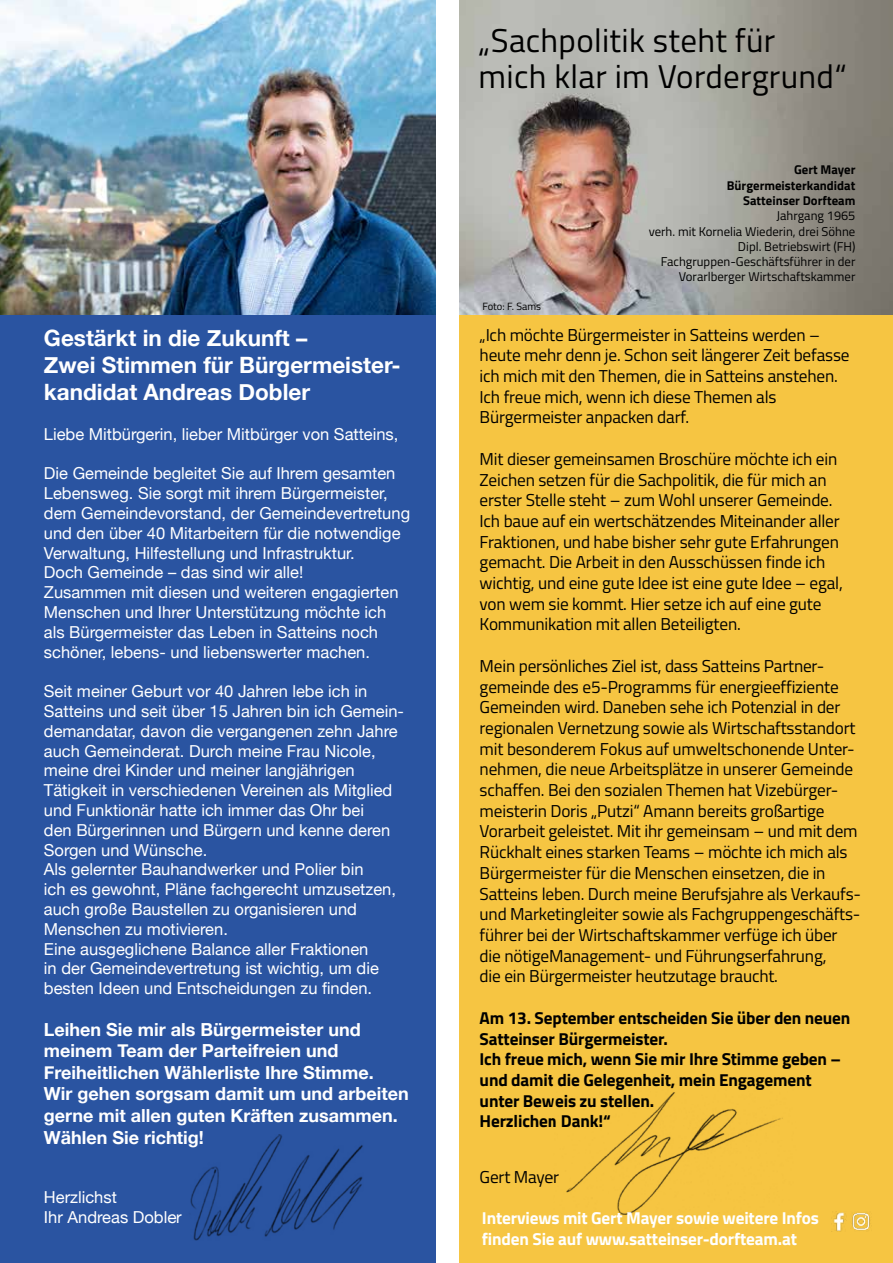
<style>
.page{position:relative;width:893px;height:1263px;background:#fff}
.page>*{position:absolute;margin:0;border:0;box-sizing:border-box;transform-origin:0 0}
.t1{font:33px/36px "Titillium Web";letter-spacing:.01em;color:#000}
.t2{font:700 22.5px/27px "Helvetica Neue";color:#fff}
.t3{font:700 18px/21.6px "Helvetica Neue";color:#fff}
.t4{font:17.25px/20.7px "Titillium Web";letter-spacing:-.01em;color:#000}
.t5{font:700 17.25px/20.7px "Titillium Web";letter-spacing:-.01em;color:#000}
.t6{font:700 17.25px/20.7px "Titillium Web";letter-spacing:-.01em;color:#fff}
.t7{font:16.5px/19.8px "Helvetica Neue";color:#fff}
.t8{font:12.75px/15.3px "Titillium Web";color:#000;text-align:right}
.t9{font:700 12.75px/15.3px "Titillium Web";color:#000;text-align:right}
.t10{font:10.5px "Titillium Web";color:#000}
</style>
<div class="page">
<div style="left:459px;top:0;width:434px;height:1263px;background:#f6c542"></div>
<img style="left:459px;top:0;width:434px;height:315px">
<img style="left:833px;top:1211px;width:13px;height:20px">
<img style="left:852px;top:1213px;width:18px;height:18px">
<img style="left:566px;top:1092px;width:217px;height:123px">
<div style="left:0;top:0;width:436px;height:1263px;background:#2a54a1"></div>
<img style="left:0;top:0;width:436px;height:315px">
<img style="left:190px;top:1135px;width:173px;height:106px">
<h2 class="t2" style="left:44px;top:325px;width:358px">Gestärkt in die Zukunft –<br>Zwei Stimmen für Bürgermeister&shy;kandidat Andreas Dobler</h2>
<p class="t7" style="left:44px;top:425px;width:356px">Liebe Mitbürgerin, lieber Mitbürger von Satteins,</p>
<p class="t7" style="left:44px;top:465px;width:368px">Die Gemeinde begleitet Sie auf Ihrem gesamten Lebensweg. Sie sorgt mit ihrem Bürgermeister, dem Gemeindevorstand, der Gemeindevertretung und den über 40 Mitarbeitern für die notwendige Verwaltung, Hilfestellung und Infrastruktur.<br>Doch Gemeinde – das sind wir alle!<br>Zusammen mit diesen und weiteren engagierten Menschen und Ihrer Unterstützung möchte ich als Bürgermeister das Leben in Satteins noch schöner, lebens- und liebenswerter machen.</p>
<p class="t7" style="left:44px;top:682px;width:362px">Seit meiner Geburt vor 40 Jahren lebe ich in Satteins und seit über 15 Jahren bin ich Gemein&shy;demandatar, davon die vergangenen zehn Jahre auch Gemeinderat. Durch meine Frau Nicole, meine drei Kinder und meiner langjährigen Tätigkeit in verschiedenen Vereinen als Mitglied und Funktionär hatte ich immer das Ohr bei<br>den Bürgerinnen und Bürgern und kenne deren Sorgen und Wünsche.<br>Als gelernter Bauhandwerker und Polier bin<br>ich es gewohnt, Pläne fachgerecht umzusetzen, auch große Baustellen zu organisieren und Menschen zu motivieren.<br>Eine ausgeglichene Balance aller Fraktionen<br>in der Gemeindevertretung ist wichtig, um die besten Ideen und Entscheidungen zu finden.</p>
<p class="t3" style="left:44px;top:1019px;width:366px">Leihen Sie mir als Bürgermeister und meinem Team der Parteifreien und Freiheitlichen Wählerliste Ihre Stimme.<br>Wir gehen sorgsam damit um und arbeiten gerne mit allen guten Kräften zusammen.<br>Wählen Sie richtig!</p>
<p class="t7" style="left:44px;top:1188px;width:139px">Herzlichst<br>Ihr Andreas Dobler</p>
<h1 class="t1" style="left:479px;top:21px;width:370px">„Sachpolitik steht für mich klar im Vordergrund“</h1>
<p class="t10" style="left:482px;top:298px;width:60px">Foto: F. Sams</p>
<p class="t9" style="left:727px;top:162px;width:130px">Gert Mayer<br>Bürgermeisterkandidat<br>Satteinser Dorfteam</p>
<p class="t8" style="left:649px;top:207px;width:208px">Jahrgang 1965<br>verh. mit Kornelia Wiederin, drei Söhne<br>Dipl. Betriebswirt (FH)<br>Fachgruppen-Geschäftsführer in der<br>Vorarlberger Wirtschaftskammer</p>
<p class="t4" style="left:480px;top:323px;width:371px">„Ich möchte Bürgermeister in Satteins werden – heute mehr denn je. Schon seit längerer Zeit befasse ich mich mit den Themen, die in Satteins anstehen.<br>Ich freue mich, wenn ich diese Themen als Bürgermeister anpacken darf.</p>
<p class="t4" style="left:480px;top:448px;width:365px">Mit dieser gemeinsamen Broschüre möchte ich ein Zeichen setzen für die Sachpolitik, die für mich an erster Stelle steht – zum Wohl unserer Gemeinde.<br>Ich baue auf ein wertschätzendes Miteinander aller Fraktionen, und habe bisher sehr gute Erfahrungen gemacht. Die Arbeit in den Ausschüssen finde ich wichtig, und eine gute Idee ist eine gute Idee – egal, von wem sie kommt. Hier setze ich auf eine gute Kommunikation mit allen Beteiligten.</p>
<p class="t4" style="left:480px;top:655px;width:383px">Mein persönliches Ziel ist, dass Satteins Partner&shy;gemeinde des e5-Programms für energieeffiziente Gemeinden wird. Daneben sehe ich Potenzial in der regionalen Vernetzung sowie als Wirtschaftsstandort mit besonderem Fokus auf umweltschonende Unter&shy;nehmen, die neue Arbeitsplätze in unserer Gemeinde schaffen. Bei den sozialen Themen hat Vizebürger&shy;meisterin Doris „Putzi“ Amann bereits großartige Vorarbeit geleistet. Mit ihr gemeinsam – und mit dem Rückhalt eines starken Teams – möchte ich mich als Bürgermeister für die Menschen einsetzen, die in Satteins leben. Durch meine Berufsjahre als Verkaufs&shy;und Marketingleiter sowie als Fachgruppengeschäfts&shy;führer bei der Wirtschaftskammer verfüge ich über die nötigeManagement- und Führungserfahrung,<br>die ein Bürgermeister heutzutage braucht.</p>
<p class="t5" style="left:480px;top:1006px;width:372px">Am 13. September entscheiden Sie über den neuen Satteinser Bürgermeister.<br>Ich freue mich, wenn Sie mir Ihre Stimme geben – und damit die Gelegenheit, mein Engagement unter Beweis zu stellen.<br>Herzlichen Dank!“</p>
<p class="t4" style="left:480px;top:1165px;width:81px">Gert Mayer</p>
<p class="t6" style="left:482px;top:1207px;width:339px">Interviews mit Gert Mayer sowie weitere Infos finden Sie auf www.satteinser-dorfteam.at</p>
</div>
